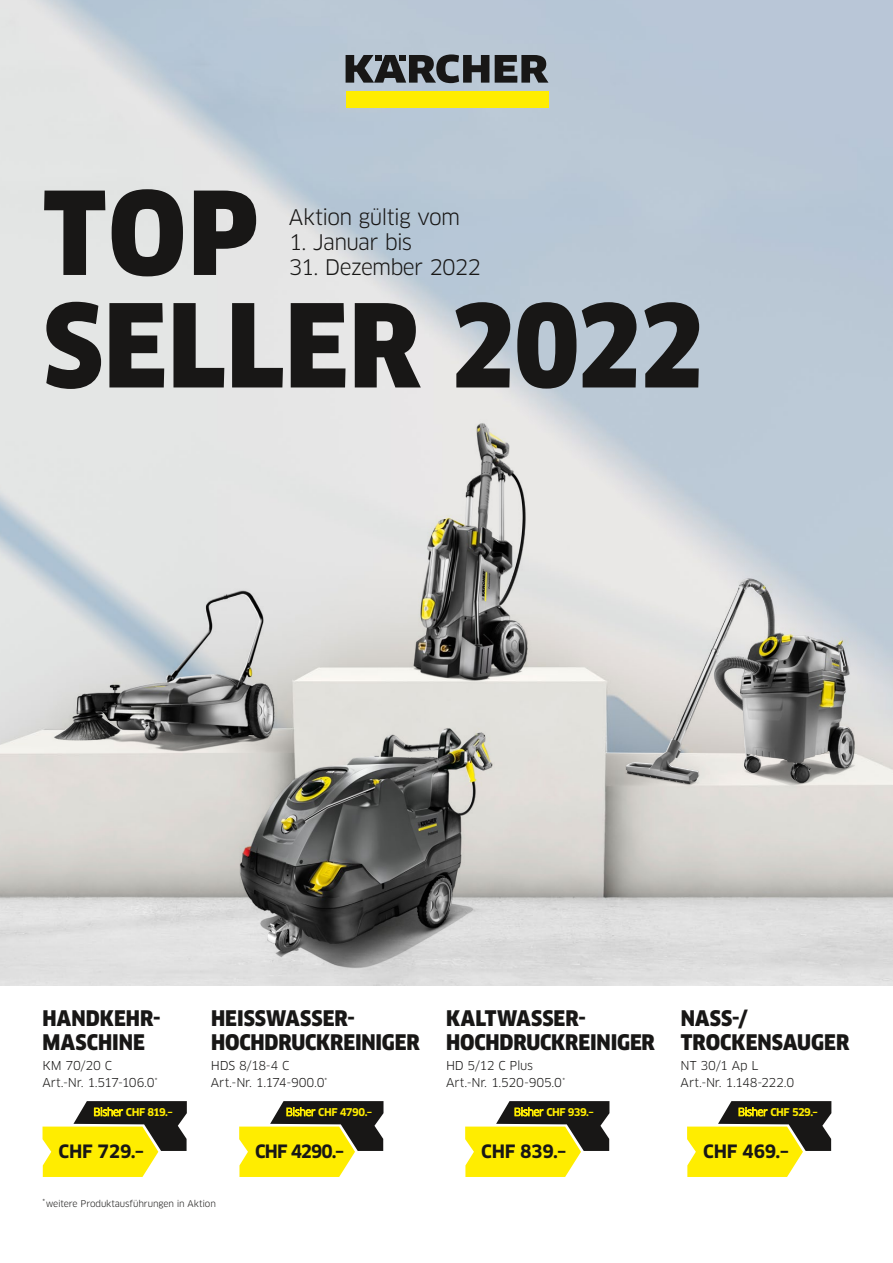
<style>
.page{position:relative;width:893px;height:1263px;background:#fff}
.page>*{position:absolute;margin:0;border:0;box-sizing:border-box;transform-origin:0 0}
.t1{font:900 112.5px/112.5px "Clan Pro Narr";letter-spacing:.005em;color:#181716}
.t2{font:900 21px/24px "Clan Pro Narr";color:#181716}
.t3{font:21px "Clan Pro";letter-spacing:-.04em;color:#181716}
.t4{font:700 18px "Clan Pro";letter-spacing:-.02em;color:#181716}
.t5{font:12px/16.5px "Clan Pro";letter-spacing:-.02em;color:#181716}
.t6{font:700 10.5px "Clan Pro";letter-spacing:-.04em;color:#ffed00}
.t7{font:9px "Clan Pro";letter-spacing:-.02em;color:#181716}
.s1{font-weight:400}
</style>
<div class="page">
<img style="left:0;top:0;width:893px;height:986px">
<img style="left:617px;top:568px;width:246px;height:225px">
<img style="left:626px;top:579px;width:139px;height:204px">
<img style="left:43px;top:581px;width:241px;height:176px">
<img style="left:65px;top:591px;width:177px;height:139px">
<img style="left:402px;top:411px;width:135px;height:281px">
<img style="left:414px;top:423px;width:105px;height:257px">
<img style="left:223px;top:710px;width:286px;height:261px">
<img style="left:240px;top:734px;width:201px;height:218px">
<svg style="left:43px;top:1101px;width:144px;height:76px"></svg>
<svg style="left:465px;top:1101px;width:144px;height:76px"></svg>
<svg style="left:239px;top:1101px;width:144px;height:76px"></svg>
<svg style="left:687px;top:1101px;width:144px;height:76px"></svg>
<div style="left:346px;top:91px;width:202px;height:17px;background:#ffed00"></div>
<svg style="left:495px;top:55px;width:53px;height:28px"></svg>
<svg style="left:346px;top:54px;width:143px;height:29px;background:#565b5f"></svg>
<h1 class="t1" style="left:43px;top:178px;width:663px">TOP<br>SELLER 2022</h1>
<h2 class="t3" style="left:289px;top:205px;width:173px">Aktion gültig vom</h2>
<h2 class="t3" style="left:289px;top:230px;width:125px">1. Januar bis</h2>
<h2 class="t3" style="left:289px;top:255px;width:194px">31. Dezember 2022</h2>
<h2 class="t2" style="left:43px;top:1007px;width:120px">HANDKEHR-<br>MASCHINE</h2>
<p class="t5" style="left:43px;top:1057px;width:116px">KM 70/20 C<br>Art.-Nr. 1.517-106.0<sup>*</sup></p>
<h2 class="t2" style="left:211px;top:1007px;width:210px">HEISSWASSER-<br>HOCHDRUCKREINIGER</h2>
<p class="t5" style="left:211px;top:1057px;width:118px">HDS 8/18-4 C<br>Art.-Nr. 1.174-900.0<sup>*</sup></p>
<h2 class="t2" style="left:446px;top:1007px;width:210px">KALTWASSER-<br>HOCHDRUCKREINIGER</h2>
<p class="t5" style="left:446px;top:1058px;width:121px">HD 5/12 C Plus<br>Art.-Nr. 1.520-905.0 <sup>*</sup></p>
<h2 class="t2" style="left:681px;top:1007px;width:170px">NASS-/<br>TROCKENSAUGER</h2>
<p class="t5" style="left:681px;top:1058px;width:115px">NT 30/1 Ap L<br>Art.-Nr. 1.148-222.0</p>
<p class="t6" style="left:93px;top:1106px;width:81px"><span class="s1">Bisher</span> CHF 819.–</p>
<p class="t6" style="left:286px;top:1106px;width:88px"><span class="s1">Bisher</span> CHF 4790.–</p>
<p class="t6" style="left:514px;top:1106px;width:81px"><span class="s1">Bisher</span> CHF 939.–</p>
<p class="t6" style="left:738px;top:1106px;width:82px"><span class="s1">Bisher</span> CHF 529.–</p>
<h3 class="t4" style="left:59px;top:1141px;width:87px">CHF 729.–</h3>
<h3 class="t4" style="left:255px;top:1141px;width:90px">CHF 4290.–</h3>
<h3 class="t4" style="left:481px;top:1141px;width:87px">CHF 839.–</h3>
<h3 class="t4" style="left:703px;top:1141px;width:87px">CHF 469.–</h3>
<p class="t7" style="left:43px;top:1198px;width:175px"><sup>*</sup>weitere Produktausführungen in Aktion</p>
</div>
